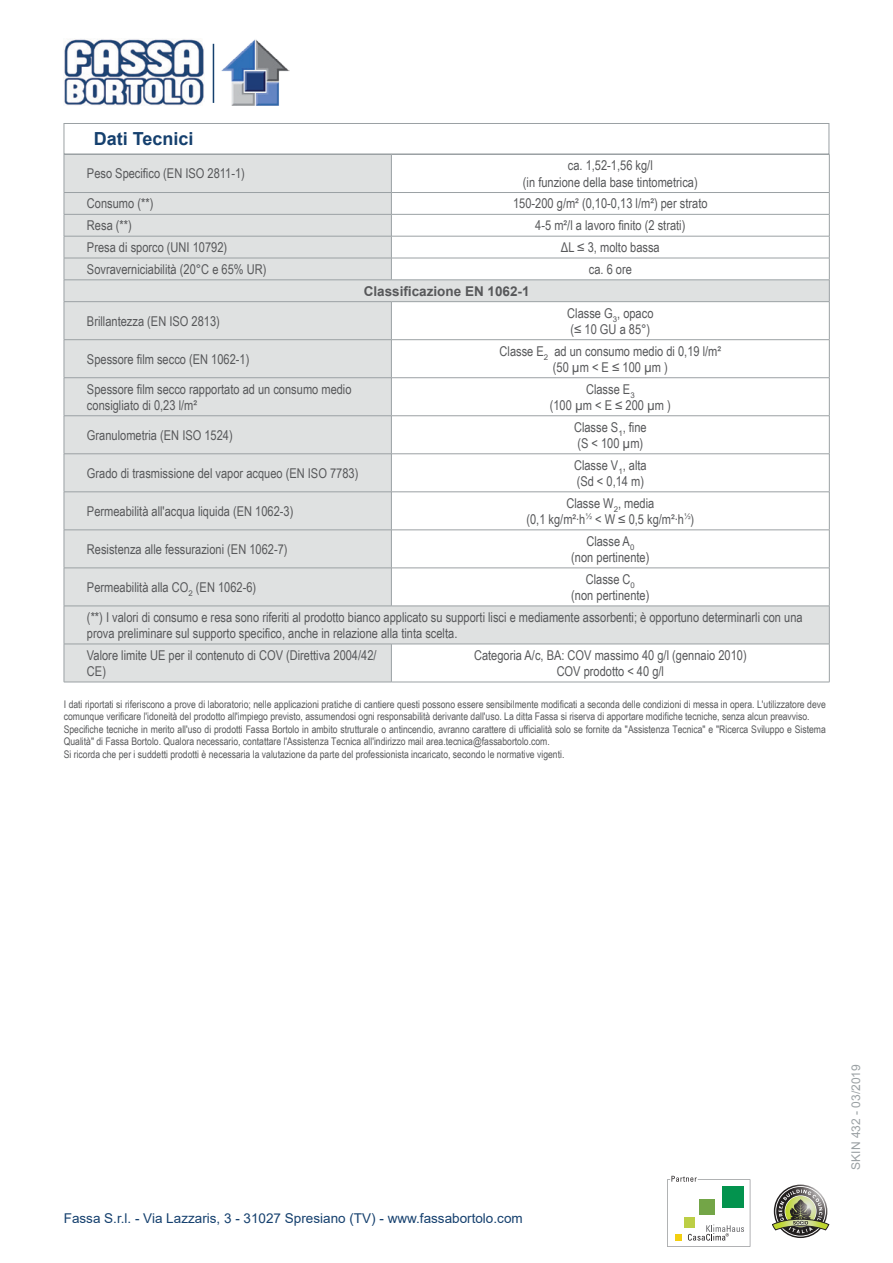
<style>
.page{position:relative;width:893px;height:1263px;background:#fff}
.page>*{position:absolute;margin:0;border:0;box-sizing:border-box;transform-origin:0 0}
.Titolo{font:700 18px "Arial";color:#15406e}
.normale_sx{font:13.5px/16.2px "Arial Narrow";color:#57585a}
.normale_centrato{font:13.5px "Arial Narrow";color:#57585a}
.t1{font:13.5px "Arial";color:#15406e}
.grassetto_centrato{font:700 13.5px "Arial";color:#57585a}
.t2{font:12px "Arial";color:#9ba1a4}
.Disclaimer{font:10.5px/12.6px "Arial Narrow";color:#57585a}
</style>
<div class="page">
<svg style="left:667px;top:1176px;width:83px;height:71px"></svg>
<svg style="left:772px;top:1186px;width:57px;height:50px"></svg>
<img style="left:64px;top:38px;width:140px;height:67px">
<hr style="left:213px;top:44px;width:1px;height:59px;background:#15406e">
<img style="left:221px;top:39px;width:68px;height:67px">
<div style="left:64px;top:123px;width:765px;height:31px;border:1px solid #9ba1a4"></div>
<svg style="left:65px;top:155px;width:764px;height:527px;fill:#dfe1e1"></svg>
<hr style="left:64px;top:154px;width:327px;height:1px;background:#9ba1a4">
<hr style="left:64px;top:155px;width:1px;height:37px;background:#9ba1a4">
<hr style="left:391px;top:154px;width:438px;height:1px;background:#9ba1a4">
<hr style="left:391px;top:155px;width:1px;height:37px;background:#9ba1a4">
<hr style="left:829px;top:155px;width:1px;height:37px;background:#9ba1a4">
<hr style="left:64px;top:192px;width:327px;height:1px;background:#9ba1a4">
<hr style="left:391px;top:192px;width:438px;height:1px;background:#9ba1a4">
<hr style="left:64px;top:214px;width:327px;height:1px;background:#9ba1a4">
<hr style="left:391px;top:214px;width:438px;height:1px;background:#9ba1a4">
<hr style="left:64px;top:236px;width:327px;height:1px;background:#9ba1a4">
<hr style="left:391px;top:236px;width:438px;height:1px;background:#9ba1a4">
<hr style="left:64px;top:258px;width:327px;height:1px;background:#9ba1a4">
<hr style="left:391px;top:258px;width:438px;height:1px;background:#9ba1a4">
<svg style="left:391px;top:193px;width:1px;height:87px"></svg>
<hr style="left:64px;top:280px;width:327px;height:1px;background:#9ba1a4">
<svg style="left:64px;top:193px;width:1px;height:108px"></svg>
<hr style="left:391px;top:280px;width:438px;height:1px;background:#9ba1a4">
<svg style="left:829px;top:193px;width:1px;height:108px"></svg>
<hr style="left:64px;top:301px;width:327px;height:1px;background:#9ba1a4">
<hr style="left:64px;top:302px;width:1px;height:37px;background:#9ba1a4">
<hr style="left:391px;top:301px;width:438px;height:1px;background:#9ba1a4">
<hr style="left:391px;top:302px;width:1px;height:37px;background:#9ba1a4">
<hr style="left:829px;top:302px;width:1px;height:37px;background:#9ba1a4">
<hr style="left:64px;top:339px;width:327px;height:1px;background:#9ba1a4">
<hr style="left:64px;top:340px;width:1px;height:37px;background:#9ba1a4">
<hr style="left:391px;top:339px;width:438px;height:1px;background:#9ba1a4">
<hr style="left:391px;top:340px;width:1px;height:37px;background:#9ba1a4">
<hr style="left:829px;top:340px;width:1px;height:37px;background:#9ba1a4">
<hr style="left:64px;top:377px;width:327px;height:1px;background:#9ba1a4">
<hr style="left:64px;top:378px;width:1px;height:38px;background:#9ba1a4">
<hr style="left:391px;top:377px;width:438px;height:1px;background:#9ba1a4">
<hr style="left:391px;top:378px;width:1px;height:38px;background:#9ba1a4">
<hr style="left:829px;top:378px;width:1px;height:38px;background:#9ba1a4">
<hr style="left:64px;top:415px;width:327px;height:1px;background:#9ba1a4">
<hr style="left:64px;top:416px;width:1px;height:38px;background:#9ba1a4">
<hr style="left:391px;top:415px;width:438px;height:1px;background:#9ba1a4">
<hr style="left:391px;top:416px;width:1px;height:38px;background:#9ba1a4">
<hr style="left:829px;top:416px;width:1px;height:38px;background:#9ba1a4">
<hr style="left:64px;top:453px;width:327px;height:1px;background:#9ba1a4">
<hr style="left:64px;top:454px;width:1px;height:38px;background:#9ba1a4">
<hr style="left:391px;top:453px;width:438px;height:1px;background:#9ba1a4">
<hr style="left:391px;top:454px;width:1px;height:38px;background:#9ba1a4">
<hr style="left:829px;top:454px;width:1px;height:38px;background:#9ba1a4">
<hr style="left:64px;top:492px;width:327px;height:1px;background:#9ba1a4">
<hr style="left:64px;top:492px;width:1px;height:38px;background:#9ba1a4">
<hr style="left:391px;top:492px;width:438px;height:1px;background:#9ba1a4">
<hr style="left:391px;top:492px;width:1px;height:38px;background:#9ba1a4">
<hr style="left:829px;top:492px;width:1px;height:38px;background:#9ba1a4">
<hr style="left:64px;top:530px;width:327px;height:1px;background:#9ba1a4">
<hr style="left:64px;top:530px;width:1px;height:38px;background:#9ba1a4">
<hr style="left:391px;top:530px;width:438px;height:1px;background:#9ba1a4">
<hr style="left:391px;top:530px;width:1px;height:38px;background:#9ba1a4">
<hr style="left:829px;top:530px;width:1px;height:38px;background:#9ba1a4">
<hr style="left:64px;top:568px;width:327px;height:1px;background:#9ba1a4">
<hr style="left:64px;top:568px;width:1px;height:38px;background:#9ba1a4">
<hr style="left:391px;top:568px;width:438px;height:1px;background:#9ba1a4">
<hr style="left:391px;top:568px;width:1px;height:38px;background:#9ba1a4">
<hr style="left:829px;top:568px;width:1px;height:38px;background:#9ba1a4">
<hr style="left:64px;top:606px;width:327px;height:1px;background:#9ba1a4">
<hr style="left:64px;top:606px;width:1px;height:38px;background:#9ba1a4">
<hr style="left:391px;top:606px;width:438px;height:1px;background:#9ba1a4">
<hr style="left:829px;top:606px;width:1px;height:38px;background:#9ba1a4">
<hr style="left:64px;top:644px;width:327px;height:1px;background:#9ba1a4">
<hr style="left:64px;top:644px;width:1px;height:38px;background:#9ba1a4">
<hr style="left:64px;top:682px;width:327px;height:1px;background:#9ba1a4">
<hr style="left:391px;top:644px;width:438px;height:1px;background:#9ba1a4">
<hr style="left:391px;top:644px;width:1px;height:38px;background:#9ba1a4">
<hr style="left:829px;top:644px;width:1px;height:38px;background:#9ba1a4">
<hr style="left:391px;top:682px;width:438px;height:1px;background:#9ba1a4">
<p class="Titolo" style="left:94px;top:126px;width:101px">Dati Tecnici</p>
<p class="normale_sx" style="left:87px;top:165px;width:159px">Peso Specifico (EN ISO 2811-1)</p>
<p class="normale_centrato" style="left:568px;top:156px;width:86px">ca. 1,52-1,56 kg/l</p>
<p class="normale_centrato" style="left:523px;top:172px;width:176px">(in funzione della base tintometrica)</p>
<p class="normale_sx" style="left:87px;top:195px;width:68px">Consumo (**)</p>
<p class="normale_centrato" style="left:513px;top:194px;width:196px">150-200 g/m² (0,10-0,13 l/m²) per strato</p>
<p class="normale_sx" style="left:87px;top:217px;width:46px">Resa (**)</p>
<p class="normale_centrato" style="left:535px;top:215px;width:152px">4-5 m²/l a lavoro finito (2 strati)</p>
<p class="normale_sx" style="left:87px;top:239px;width:142px">Presa di sporco (UNI 10792)</p>
<p class="normale_centrato" style="left:561px;top:237px;width:100px">ΔL ≤ 3, molto bassa</p>
<p class="normale_sx" style="left:87px;top:260px;width:181px">Sovraverniciabilità (20°C e 65% UR)</p>
<p class="normale_centrato" style="left:589px;top:259px;width:45px">ca. 6 ore</p>
<p class="grassetto_centrato" style="left:364px;top:281px;width:167px">Classificazione EN 1062-1</p>
<p class="normale_sx" style="left:87px;top:312px;width:134px">Brillantezza (EN ISO 2813)</p>
<p class="normale_centrato" style="left:567px;top:303px;width:88px">Classe G<sub>3</sub>, opaco</p>
<p class="normale_centrato" style="left:570px;top:319px;width:81px">(≤ 10 GU a 85°)</p>
<p class="normale_sx" style="left:87px;top:350px;width:164px">Spessore film secco (EN 1062-1)</p>
<p class="normale_centrato" style="left:500px;top:341px;width:223px">Classe E<sub>2</sub> ad un consumo medio di 0,19 l/m²</p>
<p class="normale_centrato" style="left:553px;top:357px;width:116px">(50 µm &lt; E ≤ 100 µm )</p>
<p class="normale_sx" style="left:87px;top:380px;width:266px">Spessore film secco rapportato ad un consumo medio consigliato di 0,23 l/m²</p>
<p class="normale_centrato" style="left:586px;top:379px;width:50px">Classe E<sub>3</sub></p>
<p class="normale_centrato" style="left:550px;top:395px;width:123px">(100 µm &lt; E ≤ 200 µm )</p>
<p class="normale_sx" style="left:87px;top:426px;width:147px">Granulometria (EN ISO 1524)</p>
<p class="normale_sx" style="left:87px;top:464px;width:273px">Grado di trasmissione del vapor acqueo (EN ISO 7783)</p>
<p class="normale_sx" style="left:87px;top:502px;width:208px">Permeabilità all'acqua liquida (EN 1062-3)</p>
<p class="normale_centrato" style="left:574px;top:417px;width:74px">Classe S<sub>1</sub>, fine</p>
<p class="normale_centrato" style="left:577px;top:433px;width:67px">(S &lt; 100 µm)</p>
<p class="normale_centrato" style="left:574px;top:455px;width:74px">Classe V<sub>1</sub>, alta</p>
<p class="normale_centrato" style="left:577px;top:471px;width:69px">(Sd &lt; 0,14 m)</p>
<p class="normale_centrato" style="left:566px;top:493px;width:90px">Classe W<sub>2</sub>, media</p>
<p class="normale_centrato" style="left:526px;top:509px;width:169px">(0,1 kg/m²∙h<sup>½</sup> &lt; W ≤ 0,5 kg/m²∙h<sup>½</sup>)</p>
<p class="normale_sx" style="left:87px;top:540px;width:202px">Resistenza alle fessurazioni (EN 1062-7)</p>
<p class="normale_centrato" style="left:586px;top:531px;width:50px">Classe A<sub>0</sub></p>
<p class="normale_centrato" style="left:571px;top:547px;width:80px">(non pertinente)</p>
<p class="normale_centrato" style="left:586px;top:569px;width:51px">Classe C<sub>0</sub></p>
<p class="normale_centrato" style="left:571px;top:585px;width:80px">(non pertinente)</p>
<p class="normale_sx" style="left:87px;top:608px;width:717px">(**) I valori di consumo e resa sono riferiti al prodotto bianco applicato su supporti lisci e mediamente assorbenti; è opportuno determinarli con una prova preliminare sul supporto specifico, anche in relazione alla tinta scelta.</p>
<p class="normale_sx" style="left:87px;top:646px;width:291px">Valore limite UE per il contenuto di COV (Direttiva 2004/42/<br>CE)</p>
<p class="normale_centrato" style="left:474px;top:645px;width:274px">Categoria A/c, BA: COV massimo 40 g/l (gennaio 2010)</p>
<p class="normale_sx" style="left:87px;top:578px;width:171px">Permeabilità alla CO<sub>2</sub> (EN 1062-6)</p>
<p class="normale_centrato" style="left:557px;top:661px;width:109px">COV prodotto &lt; 40 g/l</p>
<p class="Disclaimer" style="left:64px;top:697px;width:764px">I dati riportati si riferiscono a prove di laboratorio; nelle applicazioni pratiche di cantiere questi possono essere sensibilmente modificati a seconda delle condizioni di messa in opera. L'utilizzatore deve comunque verificare l'idoneità del prodotto all'impiego previsto, assumendosi ogni responsabilità derivante dall'uso. La ditta Fassa si riserva di apportare modifiche tecniche, senza alcun preavviso.<br>Specifiche tecniche in merito all'uso di prodotti Fassa Bortolo in ambito strutturale o antincendio, avranno carattere di ufficialità solo se fornite da "Assistenza Tecnica" e "Ricerca Sviluppo e Sistema Qualità" di Fassa Bortolo. Qualora necessario, contattare l'Assistenza Tecnica all'indirizzo mail area.tecnica@fassabortolo.com.<br>Si ricorda che per i suddetti prodotti è necessaria la valutazione da parte del professionista incaricato, secondo le normative vigenti.</p>
<p class="t1" style="left:64px;top:1208px;width:460px">Fassa S.r.l. - Via Lazzaris, 3 - 31027 Spresiano (TV) - www.fassabortolo.com</p>
<p class="t2" style="left:848px;top:1170px;width:107px;rotate:-90deg">SKIN 432 - 03/2019</p>
</div>
